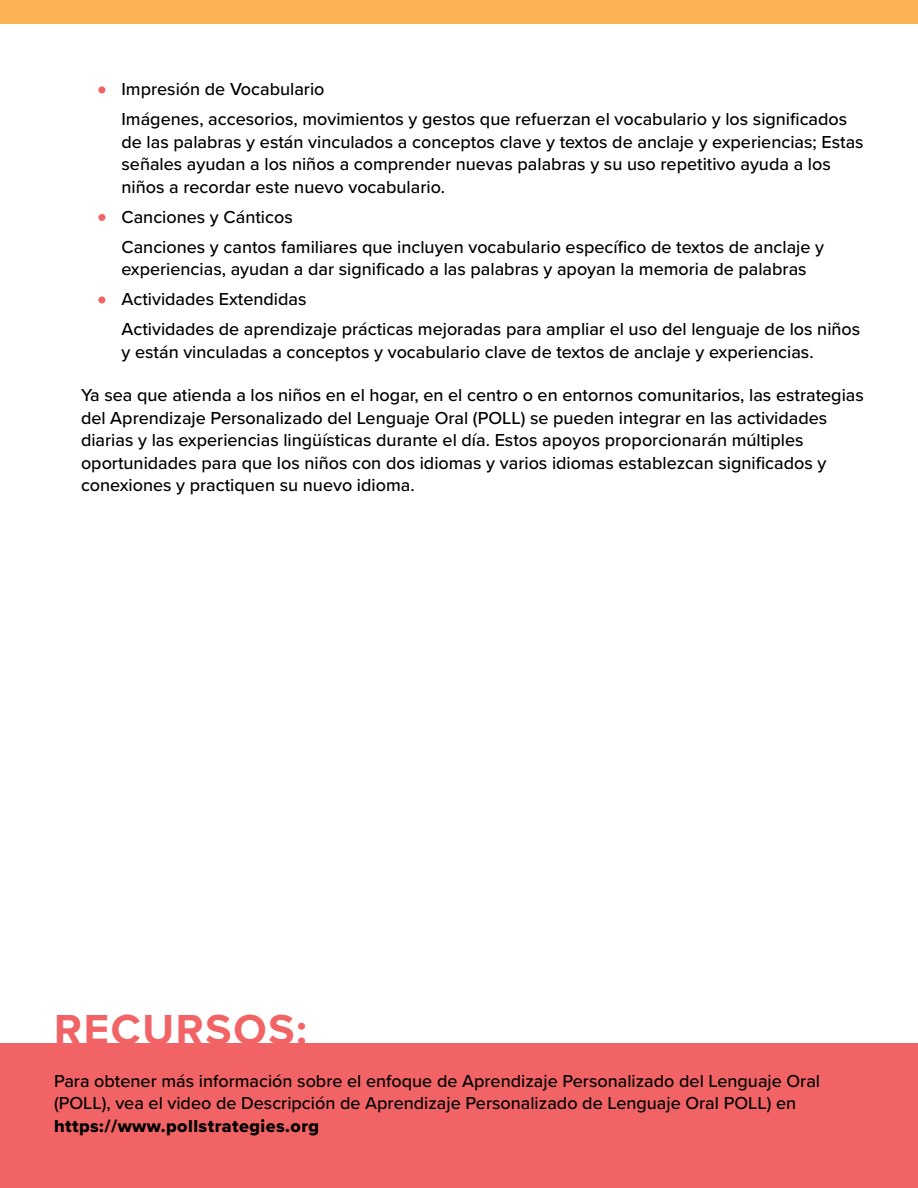
<style>
.page{position:relative;width:918px;height:1188px;background:#fff}
.page>*{position:absolute;margin:0;border:0;box-sizing:border-box;transform-origin:0 0}
.t1{font:64.5px "Proxima Nova";color:#f16364}
.Resources_Heading{font:700 43.5px "Proxima Nova";letter-spacing:.04em;color:#f16364}
.Note{font:500 18px/22.5px "Proxima Nova";color:#000}
.Intro_Outro_style{font:500 18px/22.5px "Proxima Nova";color:#000}
.Resources_text{font:500 18px/22.5px "Proxima Nova";color:#000}
.s1{font-family:"Proxima Nova Extrabld";font-weight:400}
</style>
<div class="page">
<div style="left:0;top:1043px;width:918px;height:145px;background:#f16364"></div>
<div style="left:0;top:0;width:918px;height:24px;background:#fbb254"></div>
<p class="t1" style="left:94px;top:55px;width:16px">·</p>
<p class="Intro_Outro_style" style="left:122px;top:77px;width:205px">Impresión de Vocabulario</p>
<p class="Note" style="left:122px;top:107px;width:744px">Imágenes, accesorios, movimientos y gestos que refuerzan el vocabulario y los significados de las palabras y están vinculados a conceptos clave y textos de anclaje y experiencias; Estas señales ayudan a los niños a comprender nuevas palabras y su uso repetitivo ayuda a los niños a recordar este nuevo vocabulario.</p>
<p class="t1" style="left:94px;top:182px;width:16px">·</p>
<p class="Intro_Outro_style" style="left:122px;top:205px;width:173px">Canciones y Cánticos</p>
<p class="Note" style="left:122px;top:235px;width:704px">Canciones y cantos familiares que incluyen vocabulario específico de textos de anclaje y experiencias, ayudan a dar significado a las palabras y apoyan la memoria de palabras</p>
<p class="t1" style="left:94px;top:265px;width:16px">·</p>
<p class="Intro_Outro_style" style="left:122px;top:287px;width:187px">Actividades Extendidas</p>
<p class="Note" style="left:122px;top:317px;width:740px">Actividades de aprendizaje prácticas mejoradas para ampliar el uso del lenguaje de los niños y están vinculadas a conceptos y vocabulario clave de textos de anclaje y experiencias.</p>
<p class="Intro_Outro_style" style="left:81px;top:383px;width:784px">Ya sea que atienda a los niños en el hogar, en el centro o en entornos comunitarios, las estrategias del Aprendizaje Personalizado del Lenguaje Oral (POLL) se pueden integrar en las actividades diarias y las experiencias lingüísticas durante el día. Estos apoyos proporcionarán múltiples oportunidades para que los niños con dos idiomas y varios idiomas establezcan significados y conexiones y practiquen su nuevo idioma.</p>
<p class="Resources_Heading" style="left:54px;top:997px;width:255px">RECURSOS:</p>
<p class="Resources_text" style="left:54px;top:1069px;width:768px">Para obtener más información sobre el enfoque de Aprendizaje Personalizado del Lenguaje Oral (POLL), vea el video de Descripción de Aprendizaje Personalizado de Lenguaje Oral POLL) en <span class="s1">https://www.pollstrategies.org</span></p>
</div>
